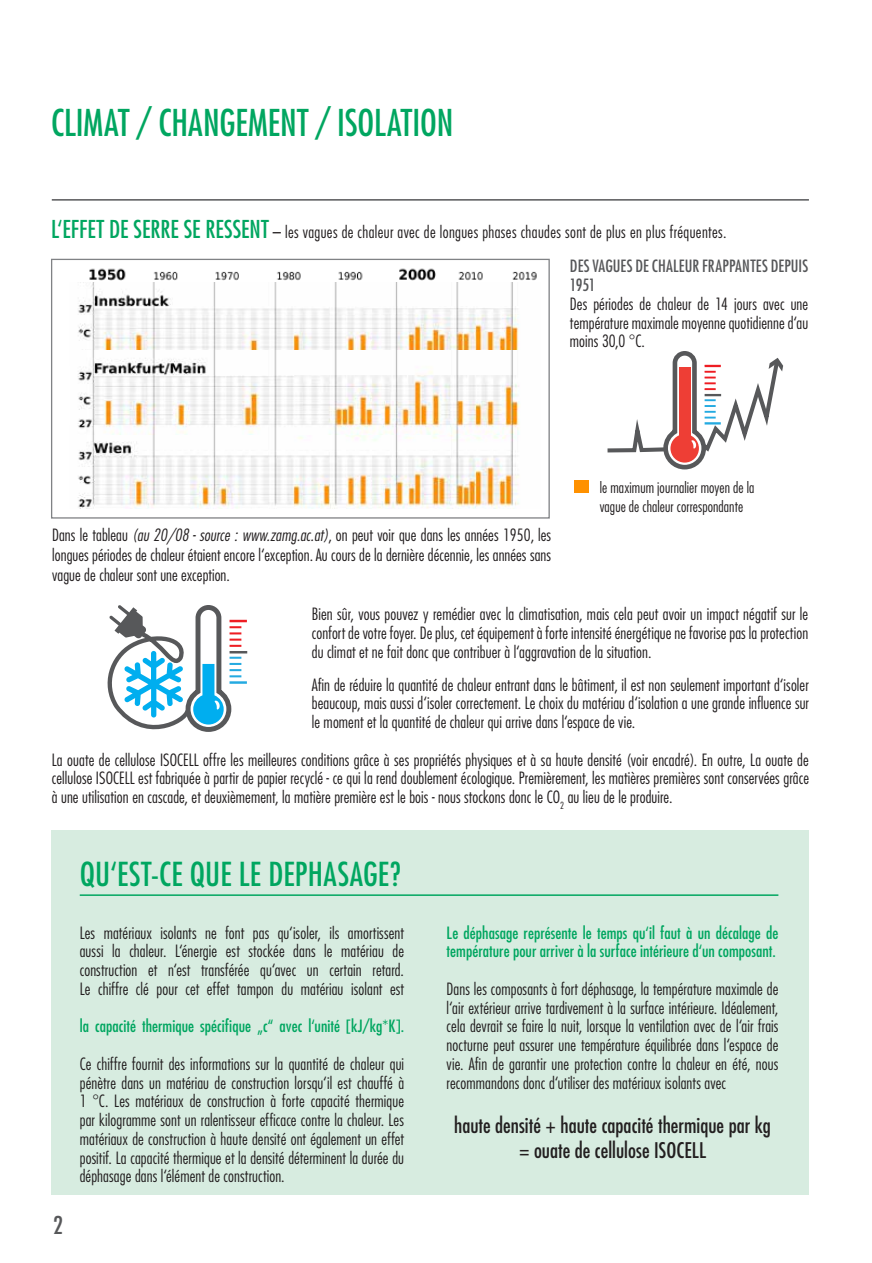
<style>
.page{position:relative;width:872px;height:1263px;background:#fff}
.page>*{position:absolute;margin:0;border:0;box-sizing:border-box;transform-origin:0 0}
.t1{font:500 condensed 36px "Futura LT Pro";color:#00a660}
.t2{font:500 condensed 32.25px "Futura LT Pro";letter-spacing:.01em;color:#00a660}
.t3{font:500 condensed 24px "Futura LT Pro";color:#57585a}
.t4{font:500 condensed 21px/25.2px "Futura LT Pro";color:#231f20;text-align:center}
.t5{font:300 condensed 16.5px/18.8px "Futura LT Pro";letter-spacing:.005em;color:#231f20;text-align:justify}
.t6{font:500 condensed 16.5px/18.8px "Futura LT Pro";color:#00a660}
.t7{font:300 condensed 16.5px "Futura LT Pro";letter-spacing:.025em;color:#231f20}
.t8{font:500 condensed 16.5px/18.8px "Futura LT Pro";letter-spacing:.005em;color:#57585a}
.t9{font:300 condensed 15px/19.5px "Futura LT Pro";letter-spacing:.005em;color:#231f20}
.s1{font-weight:500;font-size:24px;color:#00a660}
.s2{font-style:italic}
</style>
<div class="page">
<svg style="left:607px;top:351px;width:176px;height:119px"></svg>
<svg style="left:107px;top:605px;width:140px;height:127px"></svg>
<div style="left:51px;top:830px;width:758px;height:365px;background:#d7ece0"></div>
<img style="left:78px;top:268px;width:459px;height:83px">
<img style="left:78px;top:434px;width:441px;height:75px">
<img style="left:78px;top:351px;width:442px;height:83px">
<div style="left:51px;top:259px;width:499px;height:260px;border:1px solid #808285"></div>
<hr style="left:52px;top:199px;width:757px;height:2px;background:#57585a">
<div style="left:574px;top:480px;width:14px;height:13px;background:#ff9100"></div>
<hr style="left:80px;top:894px;width:698px;height:2px;background:#00a660">
<h1 class="t1" style="left:51px;top:98px;width:404px">CLIMAT / CHANGEMENT / ISOLATION</h1>
<p class="t7" style="left:51px;top:221px;width:677px"><span class="s1">L‘EFFET DE SERRE SE RESSENT</span> – les vagues de chaleur avec de longues phases chaudes sont de plus en plus fréquentes.</p>
<p class="t8" style="left:570px;top:256px;width:240px">DES VAGUES DE CHALEUR FRAPPANTES DEPUIS<br>1951</p>
<p class="t5" style="left:570px;top:294px;width:240px">Des périodes de chaleur de 14 jours avec une température maximale moyenne quotidienne d‘au moins 30,0 °C.</p>
<p class="t9" style="left:600px;top:478px;width:156px">le maximum journalier moyen de la vague de chaleur correspondante</p>
<p class="t5" style="left:52px;top:525px;width:500px;line-height:19.8px">Dans le tableau <span class="s2">(au 20/08 - source : www.zamg.ac.at)</span>, on peut voir que dans les années 1950, les longues périodes de chaleur étaient encore l‘exception. Au cours de la dernière décennie, les années sans vague de chaleur sont une exception.</p>
<p class="t5" style="left:312px;top:605px;width:498px">Bien sûr, vous pouvez y remédier avec la climatisation, mais cela peut avoir un impact négatif sur le confort de votre foyer. De plus, cet équipement à forte intensité énergétique ne favorise pas la protection du climat et ne fait donc que contribuer à l‘aggravation de la situation.</p>
<p class="t5" style="left:312px;top:675px;width:499px">Afin de réduire la quantité de chaleur entrant dans le bâtiment, il est non seulement important d‘isoler beaucoup, mais aussi d‘isoler correctement. Le choix du matériau d‘isolation a une grande influence sur le moment et la quantité de chaleur qui arrive dans l‘espace de vie.</p>
<p class="t5" style="left:52px;top:750px;width:758px">La ouate de cellulose ISOCELL offre les meilleures conditions grâce à ses propriétés physiques et à sa haute densité (voir encadré). En outre, La ouate de cellulose ISOCELL est fabriquée à partir de papier recyclé - ce qui la rend doublement écologique. Premièrement, les matières premières sont conservées grâce à une utilisation en cascade, et deuxièmement, la matière première est le bois - nous stockons donc le CO<sub>2</sub> au lieu de le produire.</p>
<h3 class="t3" style="left:53px;top:1209px;width:11px">2</h3>
<h2 class="t2" style="left:80px;top:851px;width:322px">QU‘EST-CE QUE LE DEPHASAGE?</h2>
<p class="t5" style="left:80px;top:923px;width:326px">Les matériaux isolants ne font pas qu‘isoler, ils amortissent aussi la chaleur. L‘énergie est stockée dans le matériau de construction et n‘est transférée qu‘avec un certain retard.<br>Le chiffre clé pour cet effet tampon du matériau isolant est</p>
<p class="t6" style="left:80px;top:1016px;width:326px">la capacité thermique spécifique „c“ avec l‘unité [kJ/kg*K].</p>
<p class="t5" style="left:80px;top:1054px;width:326px">Ce chiffre fournit des informations sur la quantité de chaleur qui pénètre dans un matériau de construction lorsqu‘il est chauffé à 1 °C. Les matériaux de construction à forte capacité thermique par kilogramme sont un ralentisseur efficace contre la chaleur. Les matériaux de construction à haute densité ont également un effet positif. La capacité thermique et la densité déterminent la durée du déphasage dans l‘élément de construction.</p>
<p class="t6" style="left:446px;top:923px;width:333px">Le déphasage représente le temps qu‘il faut à un décalage de température pour arriver à la surface intérieure d‘un composant.</p>
<p class="t5" style="left:446px;top:979px;width:333px">Dans les composants à fort déphasage, la température maximale de l‘air extérieur arrive tardivement à la surface intérieure. Idéalement, cela devrait se faire la nuit, lorsque la ventilation avec de l‘air frais nocturne peut assurer une température équilibrée dans l‘espace de vie. Afin de garantir une protection contre la chaleur en été, nous recommandons donc d‘utiliser des matériaux isolants avec</p>
<p class="t4" style="left:454px;top:1112px;width:318px">haute densité + haute capacité thermique par kg = ouate de cellulose ISOCELL</p>
</div>
